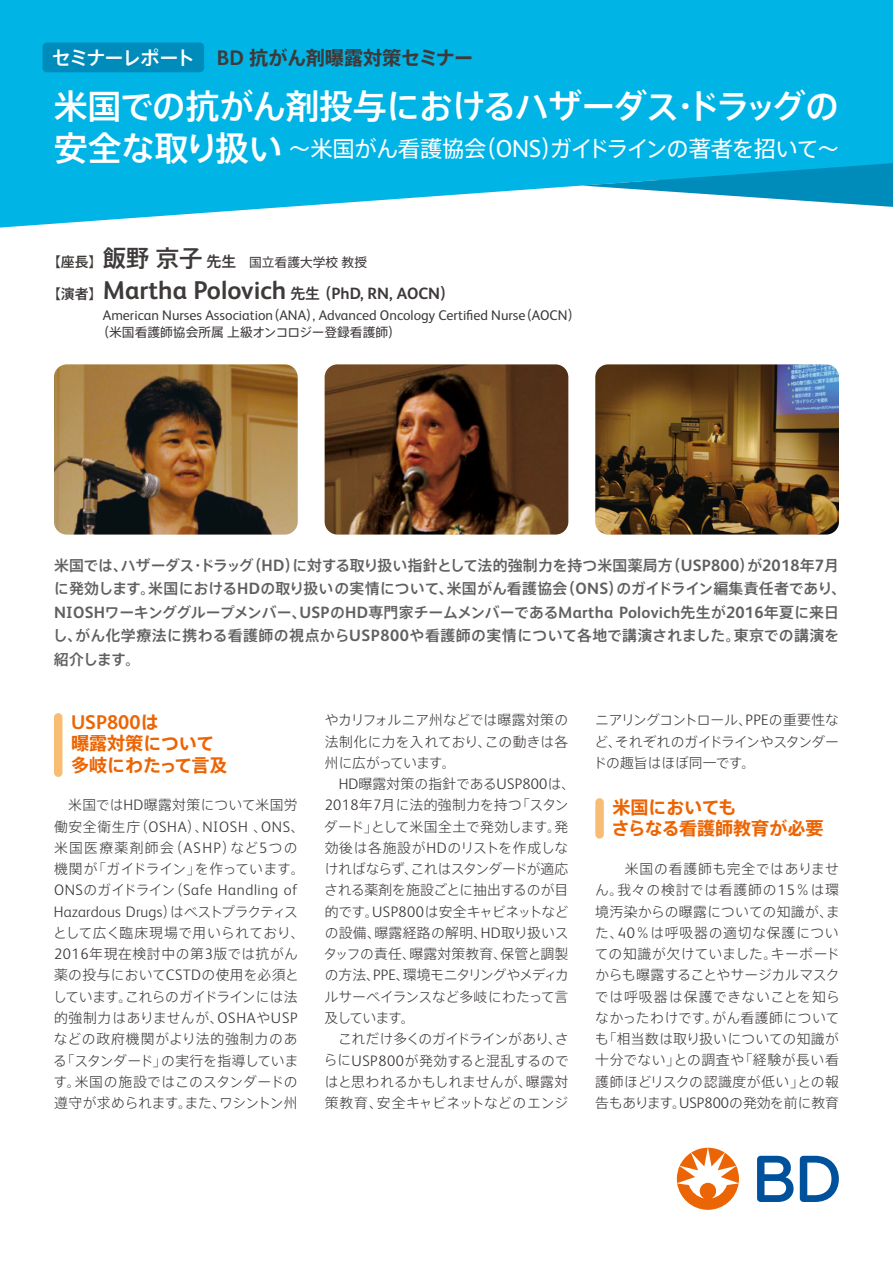
<style>
.page{position:relative;width:893px;height:1263px;background:#fff}
.page>*{position:absolute;margin:0;border:0;box-sizing:border-box;transform-origin:0 0}
.t1{font:500 34.05px "Axis Pro N";letter-spacing:-.035em;color:#fff}
.t2{font:700 25.65px "FS Albert Pro";color:#3e3a39}
.t3{font:22.35px "Axis Pro N";letter-spacing:-.03em;color:#fff}
.t4{font:700 19.95px "FS Albert Pro";color:#ec6504}
.t5{font:700 19.2px "Axis Pro N";letter-spacing:-.01em;color:#3e3a39}
.t6{font:700 18px/21.3px "Axis Pro N";letter-spacing:-.005em;color:#ec6504}
.t7{font:300 15.15px/21.3px "FS Albert Pro";letter-spacing:.015em;color:#3e3a39}
.t8{font:300 15.15px "FS Albert Pro";letter-spacing:.04em;color:#3e3a39}
.t9{font:500 14.85px/23.4px "Axis Pro N";letter-spacing:.01em;color:#615f5f}
.t10{font:14.1px "FS Albert Pro";color:#3e3a39}
.t11{font:300 13.8px/21.3px "Axis Pro N";color:#3e3a39;text-align:justify}
.t12{font:300 13.8px/21.3px "Axis Pro N";letter-spacing:.045em;color:#3e3a39}
.t13{font:12.75px "Axis Pro N";color:#3e3a39}
.s1{font-weight:500;color:#fff}
.s2{font-family:"FS Albert Pro";font-size:21px}
.s3{font-weight:500;font-size:34.05px}
.s4{font-family:"FS Albert Pro";font-size:24.6px}
.s5{font-weight:500;font-size:13.8px}
.s6{font-weight:500;font-size:23.4px}
.s7{font-weight:500;font-size:14.85px}
.s8{font-family:"Axis Pro N";font-weight:500;font-size:13.8px}
.s9{font-family:"Axis Pro N";font-weight:500;font-size:14.85px}
.s10{font-size:16.35px}
.s11{font-family:"Axis Pro N";font-size:12.75px}
.s12{font-family:"FS Albert Pro";font-weight:700;font-size:16.35px}
.s13{font-family:"Axis Pro N";font-size:18px}
.s14{font-family:"FS Albert Pro";font-size:15.15px}
.s15{font-family:"Axis Pro N";font-size:13.8px}
</style>
<div class="page">
<div style="left:0;top:0;width:893px;height:180px;background:#00b4e6"></div>
<svg style="left:0;top:180px;width:582px;height:48px;fill:#00b4e6"></svg>
<svg style="left:582px;top:163px;width:311px;height:44px"></svg>
<svg style="left:757px;top:1156px;width:82px;height:46px"></svg>
<svg style="left:677px;top:1148px;width:62px;height:62px"></svg>
<div style="left:43px;top:43px;width:161px;height:29px;background:#008cba;border-radius:4px"></div>
<div style="left:54px;top:713px;width:9px;height:64px;background:#f8bd74;border-radius:4px"></div>
<div style="left:595px;top:798px;width:9px;height:40px;background:#f8bd74;border-radius:4px"></div>
<img style="left:54px;top:364px;width:244px;height:170px">
<img style="left:325px;top:364px;width:243px;height:170px">
<img style="left:595px;top:364px;width:244px;height:170px">
<h3 class="t5" style="left:52px;top:48px;width:423px"><span class="s1">セミナーレポート</span> <span class="s2">BD</span> 抗がん剤曝露対策セミナー</h3>
<h1 class="t1" style="left:54px;top:89px;width:787px">米国での抗がん剤投与におけるハザーダス・ドラッグの</h1>
<h3 class="t3" style="left:54px;top:137px;width:787px"><span class="s3">安全な取り扱い</span>～米国がん看護協会（<span class="s4">ONS</span>）ガイドラインの著者を招いて～</h3>
<p class="t13" style="left:47px;top:256px;width:322px"><span class="s5">【座長】</span><span class="s6">飯野京子</span><span class="s7">先生</span>　国立看護大学校教授</p>
<h2 class="t2" style="left:47px;top:272px;width:409px"><span class="s8">【演者】</span>Martha Polovich <span class="s9">先生（</span><span class="s10">PhD, RN, AOCN</span><span class="s9">）</span></h2>
<p class="t10" style="left:103px;top:305px;width:479px">American Nurses Association<span class="s11">（</span>ANA<span class="s11">）</span>, Advanced Oncology Certified Nurse<span class="s11">（</span>AOCN<span class="s11">）</span></p>
<p class="t13" style="left:96px;top:325px;width:306px">（米国看護師協会所属上級オンコロジー登録看護師）</p>
<p class="t9" style="left:53px;top:554px;width:795px">米国では、ハザーダス・ドラッグ（<span class="s12">HD</span>）に対する取り扱い指針として法的強制力を持つ米国薬局方（<span class="s12">USP800</span>）が<span class="s12">2018</span>年<span class="s12">7</span>月に発効します。米国における<span class="s12">HD</span>の取り扱いの実情について、米国がん看護協会（<span class="s12">ONS</span>）のガイドライン編集責任者であり、<span class="s12">NIOSH</span>ワーキンググループメンバー、<span class="s12">USP</span>の<span class="s12">HD</span>専門家チームメンバーである<span class="s12">Martha Polovich</span>先生が<span class="s12">2016</span>年夏に来日し、がん化学療法に携わる看護師の視点から<span class="s12">USP800</span>や看護師の実情について各地で講演されました。東京での講演を紹介します。</p>
<h3 class="t4" style="left:71px;top:708px;width:89px">USP800<span class="s13">は</span></h3>
<h3 class="t6" style="left:71px;top:733px;width:158px">曝露対策について多岐にわたって言及</h3>
<p class="t11" style="left:54px;top:794px;width:245px">　米国では<span class="s14">HD</span>曝露対策について米国労</p>
<p class="t8" style="left:54px;top:816px;width:252px"><span class="s15">働安全衛生庁（</span>OSHA<span class="s15">）、</span>NIOSH <span class="s15">、</span>ONS<span class="s15">、</span></p>
<p class="t12" style="left:54px;top:837px;width:252px">米国医療薬剤師会（<span class="s14">ASHP</span>）など<span class="s14">5</span>つの機関が「ガイドライン」を作っています。</p>
<p class="t7" style="left:54px;top:879px;width:246px">ONS<span class="s15">のガイドライン（</span>Safe Handling of<br>Hazardous Drugs<span class="s15">）はベストプラクティス</span></p>
<p class="t11" style="left:53px;top:922px;width:253px;text-align:left">として広く臨床現場で用いられており、<br><span class="s14">2016</span>年現在検討中の第<span class="s14">3</span>版では抗がん薬の投与において<span class="s14">CSTD</span>の使用を必須としています。これらのガイドラインには法的強制力はありませんが、<span class="s14">OSHA</span>や<span class="s14">USP</span>などの政府機関がより法的強制力のある「スタンダード」の実行を指導しています。米国の施設ではこのスタンダードの遵守が求められます。また、ワシントン州</p>
<p class="t11" style="left:325px;top:709px;width:245px">やカリフォルニア州などでは曝露対策の法制化に力を入れており、この動きは各州に広がっています。</p>
<p class="t11" style="left:324px;top:773px;width:253px;text-align:left;text-indent:15px"><span class="s14">HD</span>曝露対策の指針である<span class="s14">USP800</span>は、<br><span class="s14">2018</span>年<span class="s14">7</span>月に法的強制力を持つ「スタンダード」として米国全土で発効します。発効後は各施設が<span class="s14">HD</span>のリストを作成しなければならず、これはスタンダードが適応される薬剤を施設ごとに抽出するのが目的です。<span class="s14">USP800</span>は安全キャビネットなどの設備、曝露経路の解明、<span class="s14">HD</span>取り扱いスタッフの責任、曝露対策教育、保管と調製の方法、<span class="s14">PPE</span>、環境モニタリングやメディカルサーベイランスなど多岐にわたって言及しています。<br>　これだけ多くのガイドラインがあり、さらに<span class="s14">USP800</span>が発効すると混乱するのではと思われるかもしれませんが、曝露対策教育、安全キャビネットなどのエンジ</p>
<p class="t11" style="left:593px;top:709px;width:247px">ニアリングコントロール、<span class="s14">PPE</span>の重要性など、それぞれのガイドラインやスタンダードの趣旨はほぼ同一です。</p>
<h3 class="t6" style="left:612px;top:796px;width:213px">米国においても<br>さらなる看護師教育が必要</h3>
<p class="t11" style="left:595px;top:858px;width:247px">　　米国の看護師も完全ではありません。我々の検討では看護師の<span class="s14">15</span>％は環境汚染からの曝露についての知識が、また、<span class="s14">40</span>％は呼吸器の適切な保護についての知識が欠けていました。キーボードからも曝露することやサージカルマスクでは呼吸器は保護できないことを知らなかったわけです。がん看護師についても「相当数は取り扱いについての知識が十分でない」との調査や「経験が長い看護師ほどリスクの認識度が低い」との報告もあります。<span class="s14">USP800</span>の発効を前に教育</p>
</div>
